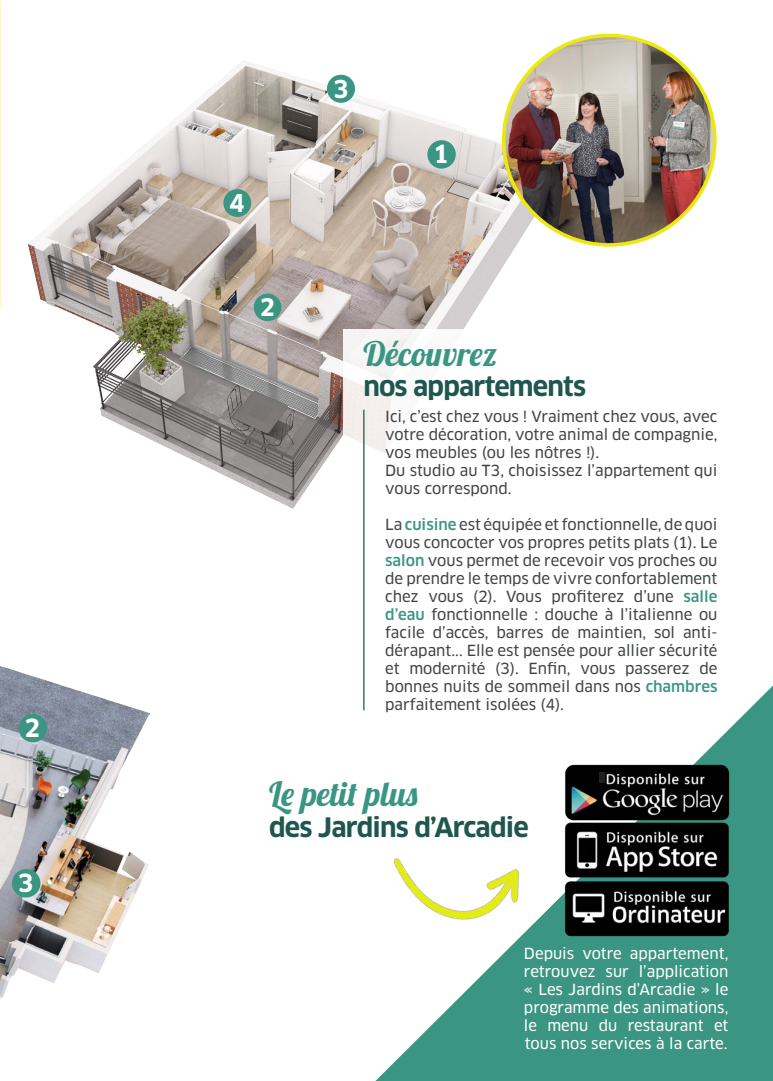
<style>
.page{position:relative;width:773px;height:1081px;background:#fff}
.page>*{position:absolute;margin:0;border:0;box-sizing:border-box;transform-origin:0 0}
.t1{font:33.75px "Lobster 1.4";color:#3a9683}
.t2{font:700 26.25px "Clan";letter-spacing:-.03em;color:#1f564e}
.t3{font:700 24.5px "Clan";color:#fff}
.t4{font:700 24.12px "Clan";color:#fff}
.t5{font:700 24px "Clan";color:#fff}
.t6{font:700 23.75px "Clan";color:#fff}
.t7{font:15px/18px "Clan News";color:#414445;text-align:justify}
.t8{font:15px/18px "Clan News";color:#fff;text-align:justify}
.s1{font-family:"Clan";font-weight:500;color:#3a9683}
</style>
<div class="page">
<img style="left:28px;top:60px;width:489px;height:449px">
<svg style="left:375px;top:686px;width:397px;height:395px;fill:#3a9683"></svg>
<div style="left:343px;top:329px;width:385px;height:396px;background:#fff"></div>
<hr style="left:363px;top:410px;width:1px;height:300px;background:#1f564e">
<img style="left:503px;top:36px;width:211px;height:209px">
<div style="left:427px;top:140px;width:28px;height:29px;background:#3a9683;border-radius:50%"></div>
<div style="left:254px;top:294px;width:27px;height:27px;background:#3a9683;border-radius:50%"></div>
<div style="left:327px;top:75px;width:28px;height:28px;background:#3a9683;border-radius:50%"></div>
<div style="left:223px;top:189px;width:28px;height:28px;background:#3a9683;border-radius:50%"></div>
<img style="left:557px;top:760px;width:179px;height:180px">
<img style="left:603px;top:771px;width:104px;height:17px">
<div style="left:599px;top:771px;width:5px;height:11px;background:#231f20"></div>
<img style="left:0;top:666px;width:151px;height:332px">
<div style="left:19px;top:714px;width:28px;height:28px;background:#3a9683;border-radius:50%"></div>
<div style="left:12px;top:869px;width:28px;height:28px;background:#3a9683;border-radius:50%"></div>
<img style="left:375px;top:777px;width:181px;height:202px">
<p class="t3" style="left:25px;top:714px;width:17px">2</p>
<p class="t3" style="left:18px;top:870px;width:17px">3</p>
<p class="t5" style="left:229px;top:190px;width:17px">4</p>
<p class="t4" style="left:333px;top:75px;width:17px">3</p>
<p class="t3" style="left:433px;top:141px;width:17px">1</p>
<p class="t6" style="left:260px;top:294px;width:17px">2</p>
<p class="t1" style="left:363px;top:332px;width:136px">Découvrez</p>
<p class="t2" style="left:363px;top:371px;width:224px">nos appartements</p>
<p class="t7" style="left:385px;top:408px;width:333px">Ici, c’est chez vous ! Vraiment chez vous, avec votre décoration, votre animal de compagnie, vos meubles (ou les nôtres !).</p>
<p class="t7" style="left:385px;top:462px;width:334px">Du studio au T3, choisissez l’appartement qui vous correspond.</p>
<p class="t7" style="left:385px;top:516px;width:334px">La <span class="s1">cuisine</span> est équipée et fonctionnelle, de quoi vous concocter vos propres petits plats (1). Le <span class="s1">salon</span> vous permet de recevoir vos proches ou de prendre le temps de vivre confortablement chez vous (2). Vous profiterez d’une <span class="s1">salle d’eau</span> fonctionnelle : douche à l’italienne ou facile d’accès, barres de maintien, sol anti&shy;dérapant... Elle est pensée pour allier sécurité et modernité (3). Enfin, vous passerez de bonnes nuits de sommeil dans nos <span class="s1">chambres </span>parfaitement isolées (4).</p>
<p class="t1" style="left:269px;top:772px;width:150px">Le petit plus</p>
<p class="t2" style="left:269px;top:813px;width:261px">des Jardins d’Arcadie</p>
<p class="t8" style="left:524px;top:944px;width:206px">Depuis votre appartement, retrouvez sur l’application « Les Jardins d’Arcadie » le programme des animations, le menu du restaurant et tous nos services à la carte.</p>
</div>
